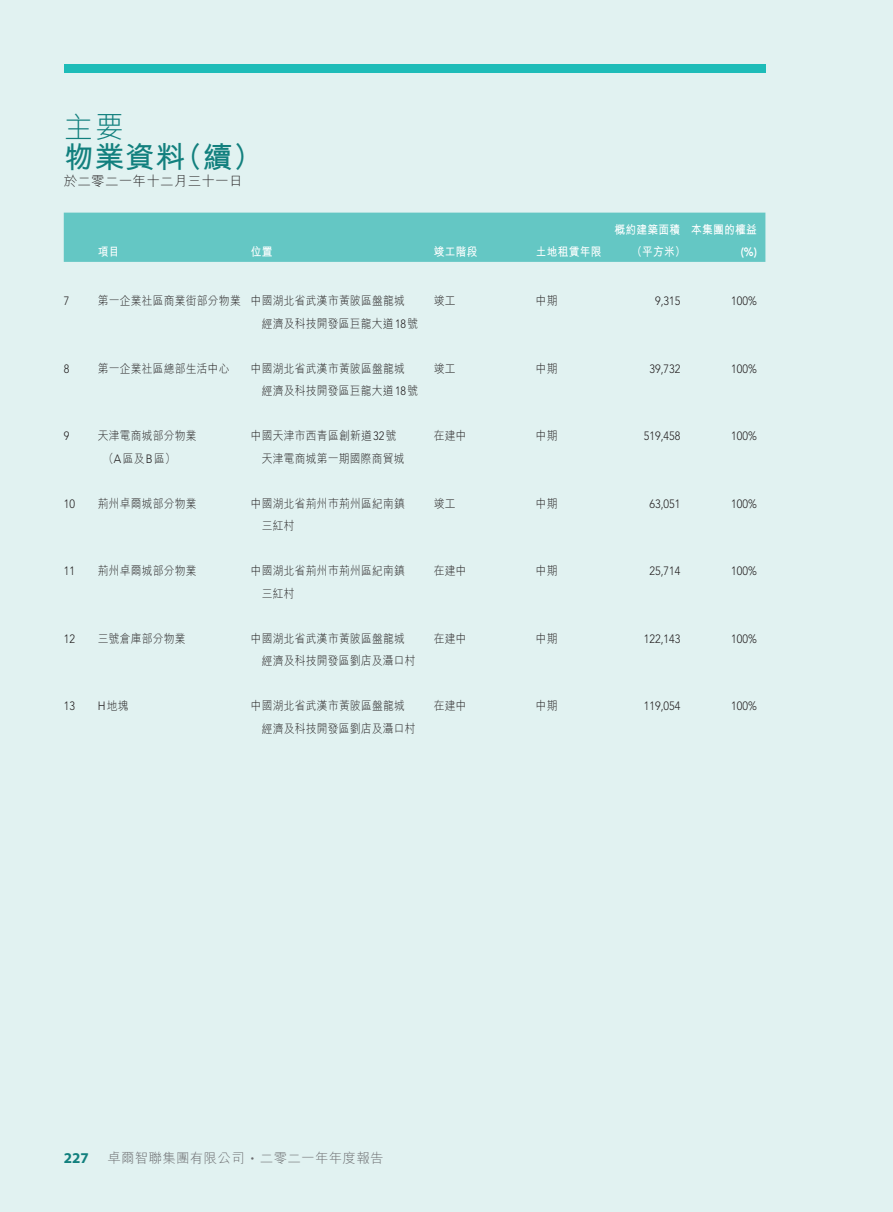
<style>
.page{position:relative;width:893px;height:1212px;background:#e1f2f1}
.page>*{position:absolute;margin:0;border:0;box-sizing:border-box;transform-origin:0 0}
.t1{font:700 30px "M Hei HK";color:#12807e}
.t2{font:300 30px "M Hei HK";color:#12807e}
.t3{font:700 15px "Myriad Pro";color:#12807e}
.t4{font:300 13.5px "M Hei HK";letter-spacing:.02em;color:#6c6d70}
.t5{font:300 13.5px "M Hei HK";letter-spacing:.02em;color:#231f20}
._50_Table_txt{font:300 12px "M Hei HK";letter-spacing:.02em;color:#231f20;scale:.9 1}
._50_Table_txt-2{font:300 12px "Avenir LT Std";color:#231f20;scale:.9 1}
._50_Table_txt-3{font:700 12px "M Hei HK";letter-spacing:.02em;color:#fff;scale:.9 1}
._50_Table_txt-4{font:800 12px "Avenir LT Std";color:#fff;scale:.9 1}
.s1{font-family:"Avenir LT Std"}
.s2{font-family:"Myriad Pro"}
</style>
<div class="page">
<div style="left:64px;top:64px;width:701px;height:8px;background:#1dbcb8"></div>
<div style="left:64px;top:213px;width:701px;height:49px;background:#64c7c4"></div>
<h1 class="t2" style="left:64px;top:112px;width:62px">主要</h1>
<h1 class="t1" style="left:173px;top:136px;width:91px">（續(</h1>
<h1 class="t1" style="left:64px;top:136px;width:123px">物業資料</h1>
<p class="t5" style="left:64px;top:174px;width:180px">於二零二一年十二月三十一日</p>
<p class="_50_Table_txt-3" style="left:98px;top:243px;width:26px">項目</p>
<p class="_50_Table_txt-3" style="left:251px;top:243px;width:26px">位置</p>
<p class="_50_Table_txt-3" style="left:434px;top:243px;width:50px">竣工階段</p>
<p class="_50_Table_txt-2" style="left:64px;top:294px;width:8px">7</p>
<p class="_50_Table_txt" style="left:98px;top:295px;width:160px">第一企業社區商業街部分物業</p>
<p class="_50_Table_txt" style="left:251px;top:295px;width:173px">中國湖北省武漢市黃陂區盤龍城</p>
<p class="_50_Table_txt" style="left:434px;top:295px;width:26px">竣工</p>
<p class="_50_Table_txt" style="left:262px;top:317px;width:176px">經濟及科技開發區巨龍大道<span class="s1">18</span>號</p>
<p class="_50_Table_txt-2" style="left:64px;top:362px;width:8px">8</p>
<p class="_50_Table_txt" style="left:98px;top:362px;width:148px">第一企業社區總部生活中心</p>
<p class="_50_Table_txt" style="left:251px;top:362px;width:173px">中國湖北省武漢市黃陂區盤龍城</p>
<p class="_50_Table_txt" style="left:434px;top:362px;width:26px">竣工</p>
<p class="_50_Table_txt" style="left:262px;top:385px;width:176px">經濟及科技開發區巨龍大道<span class="s1">18</span>號</p>
<p class="_50_Table_txt-2" style="left:64px;top:429px;width:8px">9</p>
<p class="_50_Table_txt" style="left:98px;top:430px;width:111px">天津電商城部分物業</p>
<p class="_50_Table_txt" style="left:103px;top:452px;width:82px">（<span class="s1">A</span>區及<span class="s1">B</span>區(</p>
<p class="_50_Table_txt" style="left:251px;top:430px;width:163px">中國天津市西青區創新道<span class="s1">32</span>號</p>
<p class="_50_Table_txt" style="left:262px;top:452px;width:160px">天津電商城第一期國際商貿城</p>
<p class="_50_Table_txt" style="left:434px;top:430px;width:38px">在建中</p>
<p class="_50_Table_txt-2" style="left:64px;top:497px;width:14px">10</p>
<p class="_50_Table_txt" style="left:98px;top:497px;width:111px">荊州卓爾城部分物業</p>
<p class="_50_Table_txt" style="left:251px;top:497px;width:173px">中國湖北省荊州巿荊州區紀南鎮</p>
<p class="_50_Table_txt" style="left:434px;top:497px;width:26px">竣工</p>
<p class="_50_Table_txt" style="left:262px;top:520px;width:38px">三紅村</p>
<p class="_50_Table_txt-2" style="left:64px;top:564px;width:14px">11</p>
<p class="_50_Table_txt" style="left:98px;top:565px;width:111px">荊州卓爾城部分物業</p>
<p class="_50_Table_txt" style="left:251px;top:565px;width:173px">中國湖北省荊州巿荊州區紀南鎮</p>
<p class="_50_Table_txt" style="left:434px;top:565px;width:38px">在建中</p>
<p class="_50_Table_txt" style="left:262px;top:587px;width:38px">三紅村</p>
<p class="_50_Table_txt-2" style="left:64px;top:632px;width:14px">12</p>
<p class="_50_Table_txt" style="left:98px;top:632px;width:99px">三號倉庫部分物業</p>
<p class="_50_Table_txt" style="left:251px;top:632px;width:173px">中國湖北省武漢市黃陂區盤龍城</p>
<p class="_50_Table_txt" style="left:434px;top:632px;width:38px">在建中</p>
<p class="_50_Table_txt" style="left:262px;top:655px;width:173px">經濟及科技開發區劉店及灄口村</p>
<p class="_50_Table_txt-2" style="left:64px;top:699px;width:14px">13</p>
<p class="_50_Table_txt" style="left:98px;top:700px;width:36px"><span class="s1">H</span>地塊</p>
<p class="_50_Table_txt" style="left:251px;top:700px;width:173px">中國湖北省武漢市黃陂區盤龍城</p>
<p class="_50_Table_txt" style="left:434px;top:700px;width:38px">在建中</p>
<p class="_50_Table_txt" style="left:262px;top:722px;width:173px">經濟及科技開發區劉店及灄口村</p>
<p class="_50_Table_txt-3" style="left:536px;top:243px;width:75px">土地租賃年限</p>
<p class="_50_Table_txt-3" style="left:614px;top:220px;width:75px">概約建築面積</p>
<p class="_50_Table_txt-3" style="left:631px;top:243px;width:62px">（平方米(</p>
<p class="_50_Table_txt-3" style="left:691px;top:220px;width:75px">本集團的權益</p>
<p class="_50_Table_txt-4" style="left:741px;top:245px;width:19px">%) (</p>
<p class="_50_Table_txt" style="left:536px;top:295px;width:26px">中期</p>
<p class="_50_Table_txt-2" style="left:655px;top:294px;width:30px">9,315</p>
<p class="_50_Table_txt-2" style="left:731px;top:294px;width:30px">100%</p>
<p class="_50_Table_txt" style="left:536px;top:362px;width:26px">中期</p>
<p class="_50_Table_txt-2" style="left:649px;top:362px;width:36px">39,732</p>
<p class="_50_Table_txt-2" style="left:731px;top:362px;width:30px">100%</p>
<p class="_50_Table_txt" style="left:536px;top:430px;width:26px">中期</p>
<p class="_50_Table_txt-2" style="left:644px;top:429px;width:42px">519,458</p>
<p class="_50_Table_txt-2" style="left:731px;top:429px;width:30px">100%</p>
<p class="_50_Table_txt" style="left:536px;top:497px;width:26px">中期</p>
<p class="_50_Table_txt-2" style="left:649px;top:497px;width:36px">63,051</p>
<p class="_50_Table_txt-2" style="left:731px;top:497px;width:30px">100%</p>
<p class="_50_Table_txt" style="left:536px;top:565px;width:26px">中期</p>
<p class="_50_Table_txt-2" style="left:649px;top:564px;width:36px">25,714</p>
<p class="_50_Table_txt-2" style="left:731px;top:564px;width:30px">100%</p>
<p class="_50_Table_txt" style="left:536px;top:632px;width:26px">中期</p>
<p class="_50_Table_txt-2" style="left:644px;top:632px;width:42px">122,143</p>
<p class="_50_Table_txt-2" style="left:731px;top:632px;width:30px">100%</p>
<p class="_50_Table_txt" style="left:536px;top:700px;width:26px">中期</p>
<p class="_50_Table_txt-2" style="left:644px;top:699px;width:42px">119,054</p>
<p class="_50_Table_txt-2" style="left:731px;top:699px;width:30px">100%</p>
<p class="t3" style="left:64px;top:1148px;width:26px">227</p>
<p class="t4" style="left:107px;top:1151px;width:278px">卓爾智聯集團有限公司 <span class="s2">•</span> 二零二一年年度報告</p>
</div>
